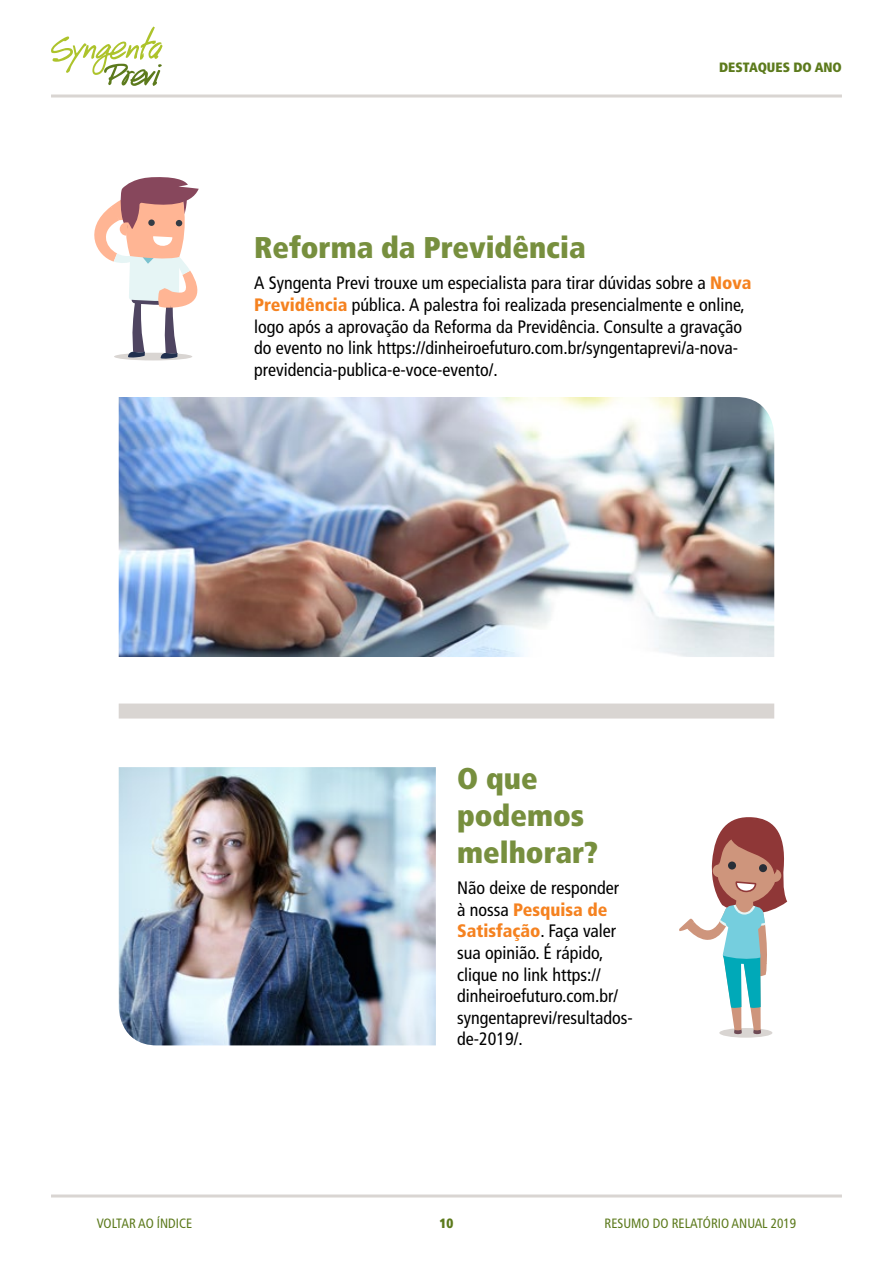
<style>
.page{position:relative;width:893px;height:1263px;background:#fff}
.page>*{position:absolute;margin:0;border:0;box-sizing:border-box;transform-origin:0 0}
.t1{font:900 condensed 30px/37.2px "Frutiger";color:#778f3e}
.t2{font:condensed 18px/21.6px "Frutiger";color:#000}
.t3{font:condensed 13.5px "Frutiger";color:#5c7a1c}
.t4{font:900 condensed 13.5px "Frutiger";color:#5c7a1c}
.s1{font-weight:900;color:#f58220}
</style>
<div class="page">
<hr style="left:51px;top:95px;width:791px;height:3px;background:#d9d5d2">
<hr style="left:51px;top:1194px;width:791px;height:3px;background:#d9d5d2">
<svg style="left:51px;top:26px;width:112px;height:60px"></svg>
<img style="left:119px;top:397px;width:655px;height:260px">
<img style="left:119px;top:767px;width:317px;height:278px">
<div style="left:119px;top:703px;width:655px;height:15px;background:#d9d5d2"></div>
<div style="left:719px;top:1028px;width:53px;height:10px;background:#d9d5d2;border-radius:50%"></div>
<svg style="left:679px;top:817px;width:108px;height:217px"></svg>
<div style="left:114px;top:353px;width:78px;height:7px;background:#d9d5d2;border-radius:50%"></div>
<svg style="left:94px;top:177px;width:105px;height:182px"></svg>
<p class="t4" style="left:719px;top:59px;width:124px">Destaques do ano</p>
<h1 class="t1" style="left:254px;top:229px;width:333px">Reforma da Previdência</h1>
<p class="t2" style="left:254px;top:272px;width:499px">A Syngenta Previ trouxe um especialista para tirar dúvidas sobre a <span class="s1">Nova Previdência</span> pública. A palestra foi realizada presencialmente e online, logo após a aprovação da Reforma da Previdência. Consulte a gravação do evento no link https://dinheiroefuturo.com.br/syngentaprevi/a-nova&shy;previdencia-publica-e-voce-evento/.</p>
<h1 class="t1" style="left:457px;top:759px;width:143px">O que podemos melhorar?</h1>
<p class="t2" style="left:457px;top:877px;width:177px">Não deixe de responder<br>à nossa <span class="s1">Pesquisa de<br>Satisfação</span>. Faça valer sua opinião. É rápido, clique no link https:// dinheiroefuturo.com.br/ syngentaprevi/resultados&shy;de-2019/.</p>
<p class="t3" style="left:97px;top:1215px;width:97px">VOLTAR AO ÍNDICE</p>
<p class="t4" style="left:440px;top:1215px;width:15px">10</p>
<p class="t3" style="left:604px;top:1215px;width:193px">RESUMO DO Relatório Anual 2019</p>
</div>
